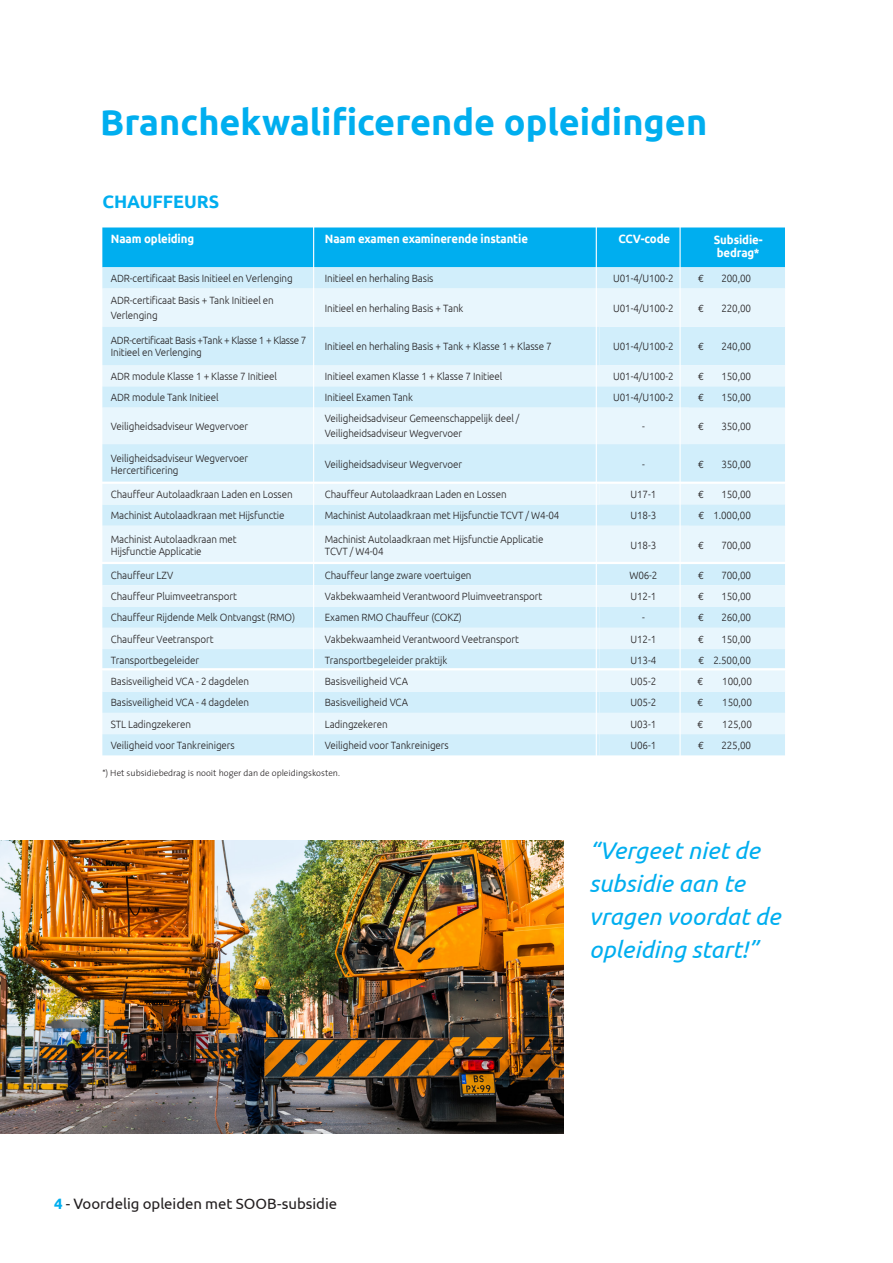
<style>
.page{position:relative;width:893px;height:1263px;background:#fff}
.page>*{position:absolute;margin:0;border:0;box-sizing:border-box;transform-origin:0 0}
.t1{font:700 36px "Ubuntu";color:#00aeef}
.t2{font:italic 24px "Ubuntu";color:#00aeef}
.t3{font:700 18px "Ubuntu";color:#00aeef}
.t4{font:15px "Ubuntu";letter-spacing:-.005em;color:#231f20}
.t5{font:700 12px "Ubuntu";letter-spacing:-.01em;color:#fff;scale:.95 1}
._2__Introteksten{font:300 10.5px/15px "Ubuntu";letter-spacing:-.01em;color:#231f20;scale:.94 1}
._2__Introteksten-2{font:300 10.5px/12px "Ubuntu";letter-spacing:-.03em;color:#231f20;scale:.94 1}
._2__Introteksten-3{font:10.5px "Euro Mono";color:#231f20;scale:.94 1}
._2__Introteksten-4{font:300 9px "The Sans";color:#231f20}
.s1{font-family:"Euro Mono";font-weight:400}
.s2{font-weight:700;color:#00aeef}
</style>
<div class="page">
<div style="left:102px;top:227px;width:683px;height:40px;background:#00aeef"></div>
<svg style="left:102px;top:267px;width:683px;height:22px;background:#d1eefb"></svg>
<div style="left:102px;top:289px;width:683px;height:38px;background:#e8f6fd"></div>
<svg style="left:102px;top:327px;width:683px;height:428px;background:#d6effb"></svg>
<svg style="left:102px;top:408px;width:683px;height:326px;background:#def2fc"></svg>
<hr style="left:313px;top:223px;width:1px;height:533px;background:#fff">
<hr style="left:596px;top:223px;width:1px;height:533px;background:#fff">
<hr style="left:679px;top:221px;width:2px;height:535px;background:#fff">
<hr style="left:98px;top:482px;width:689px;height:2px;background:#fff">
<hr style="left:98px;top:562px;width:689px;height:2px;background:#fff">
<hr style="left:98px;top:668px;width:689px;height:2px;background:#fff">
<img style="left:0;top:840px;width:563px;height:294px">
<p class="t1" style="left:100px;top:100px;width:608px">Branchekwalificerende opleidingen</p>
<p class="t3" style="left:102px;top:191px;width:119px">CHAUFFEURS</p>
<p class="t5" style="left:111px;top:231px;width:89px">Naam opleiding</p>
<p class="t5" style="left:325px;top:231px;width:215px">Naam examen examinerende instantie</p>
<p class="t5" style="left:618px;top:231px;width:56px">CCV-code</p>
<p class="t5" style="left:714px;top:232px;width:53px">Subsidie-</p>
<p class="t5" style="left:717px;top:246px;width:47px">bedrag*</p>
<p class="_2__Introteksten" style="left:111px;top:270px;width:195px">ADR-certificaat Basis Initieel en Verlenging</p>
<p class="_2__Introteksten" style="left:325px;top:270px;width:117px">Initieel en herhaling Basis</p>
<p class="_2__Introteksten" style="left:613px;top:270px;width:66px">U01-4/U100-2</p>
<p class="_2__Introteksten-3" style="left:698px;top:272px;width:8px">€</p>
<p class="_2__Introteksten" style="left:721px;top:270px;width:33px">200,00</p>
<p class="_2__Introteksten" style="left:111px;top:293px;width:175px">ADR-certificaat Basis + Tank Initieel en<br>Verlenging</p>
<p class="_2__Introteksten" style="left:325px;top:300px;width:149px">Initieel en herhaling Basis + Tank</p>
<p class="_2__Introteksten" style="left:613px;top:300px;width:66px">U01-4/U100-2</p>
<p class="_2__Introteksten-3" style="left:698px;top:302px;width:8px">€</p>
<p class="_2__Introteksten" style="left:721px;top:300px;width:33px">220,00</p>
<p class="_2__Introteksten-2" style="left:111px;top:334px;width:210px">ADR-certificaat Basis +Tank + Klasse 1 + Klasse 7<br>Initieel en Verlenging</p>
<p class="_2__Introteksten" style="left:325px;top:339px;width:243px">Initieel en herhaling Basis + Tank + Klasse 1 + Klasse 7</p>
<p class="_2__Introteksten" style="left:613px;top:339px;width:66px">U01-4/U100-2</p>
<p class="_2__Introteksten-3" style="left:698px;top:340px;width:8px">€</p>
<p class="_2__Introteksten" style="left:721px;top:339px;width:33px">240,00</p>
<p class="_2__Introteksten" style="left:111px;top:368px;width:178px">ADR module Klasse 1 + Klasse 7 Initieel</p>
<p class="_2__Introteksten" style="left:325px;top:368px;width:190px">Initieel examen Klasse 1 + Klasse 7 Initieel</p>
<p class="_2__Introteksten" style="left:613px;top:368px;width:66px">U01-4/U100-2</p>
<p class="_2__Introteksten-3" style="left:698px;top:370px;width:8px">€</p>
<p class="_2__Introteksten" style="left:721px;top:368px;width:33px">150,00</p>
<p class="_2__Introteksten" style="left:111px;top:390px;width:116px">ADR module Tank Initieel</p>
<p class="_2__Introteksten" style="left:325px;top:390px;width:95px">Initieel Examen Tank</p>
<p class="_2__Introteksten" style="left:613px;top:390px;width:66px">U01-4/U100-2</p>
<p class="_2__Introteksten-3" style="left:698px;top:391px;width:8px">€</p>
<p class="_2__Introteksten" style="left:721px;top:390px;width:33px">150,00</p>
<p class="_2__Introteksten" style="left:111px;top:418px;width:148px">Veiligheidsadviseur Wegvervoer</p>
<p class="_2__Introteksten" style="left:325px;top:411px;width:209px">Veiligheidsadviseur Gemeenschappelijk deel /<br>Veiligheidsadviseur Wegvervoer</p>
<p class="_2__Introteksten" style="left:642px;top:418px;width:4px">-</p>
<p class="_2__Introteksten-3" style="left:698px;top:420px;width:8px">€</p>
<p class="_2__Introteksten" style="left:721px;top:418px;width:33px">350,00</p>
<p class="_2__Introteksten" style="left:111px;top:452px;width:148px;line-height:12px">Veiligheidsadviseur Wegvervoer<br>Hercertificering</p>
<p class="_2__Introteksten" style="left:325px;top:456px;width:148px">Veiligheidsadviseur Wegvervoer</p>
<p class="_2__Introteksten" style="left:642px;top:456px;width:4px">-</p>
<p class="_2__Introteksten-3" style="left:698px;top:458px;width:8px">€</p>
<p class="_2__Introteksten" style="left:721px;top:456px;width:33px">350,00</p>
<p class="_2__Introteksten" style="left:111px;top:486px;width:195px">Chauffeur Autolaadkraan Laden en Lossen</p>
<p class="_2__Introteksten" style="left:325px;top:486px;width:195px">Chauffeur Autolaadkraan Laden en Lossen</p>
<p class="_2__Introteksten" style="left:630px;top:486px;width:29px">U17-1</p>
<p class="_2__Introteksten-3" style="left:698px;top:488px;width:8px">€</p>
<p class="_2__Introteksten" style="left:721px;top:486px;width:33px">150,00</p>
<p class="_2__Introteksten" style="left:111px;top:508px;width:186px">Machinist Autolaadkraan met Hijsfunctie</p>
<p class="_2__Introteksten" style="left:325px;top:508px;width:251px">Machinist Autolaadkraan met Hijsfunctie TCVT / W4-04</p>
<p class="_2__Introteksten" style="left:630px;top:508px;width:29px">U18-3</p>
<p class="_2__Introteksten" style="left:698px;top:508px;width:57px"><span class="s1">€</span> 1.000,00</p>
<p class="_2__Introteksten" style="left:111px;top:531px;width:135px">Machinist Autolaadkraan met</p>
<p class="_2__Introteksten" style="left:111px;top:543px;width:98px">Hijsfunctie Applicatie</p>
<p class="_2__Introteksten" style="left:325px;top:531px;width:234px">Machinist Autolaadkraan met Hijsfunctie Applicatie</p>
<p class="_2__Introteksten" style="left:325px;top:543px;width:64px">TCVT / W4-04</p>
<p class="_2__Introteksten" style="left:630px;top:537px;width:29px">U18-3</p>
<p class="_2__Introteksten-3" style="left:698px;top:539px;width:8px">€</p>
<p class="_2__Introteksten" style="left:721px;top:537px;width:33px">700,00</p>
<p class="_2__Introteksten" style="left:111px;top:567px;width:68px">Chauffeur LZV</p>
<p class="_2__Introteksten" style="left:325px;top:567px;width:158px">Chauffeur lange zware voertuigen</p>
<p class="_2__Introteksten" style="left:629px;top:567px;width:31px">W06-2</p>
<p class="_2__Introteksten-3" style="left:698px;top:569px;width:8px">€</p>
<p class="_2__Introteksten" style="left:721px;top:567px;width:33px">700,00</p>
<p class="_2__Introteksten" style="left:111px;top:588px;width:136px">Chauffeur Pluimveetransport</p>
<p class="_2__Introteksten" style="left:325px;top:588px;width:233px">Vakbekwaamheid Verantwoord Pluimveetransport</p>
<p class="_2__Introteksten" style="left:630px;top:588px;width:29px">U12-1</p>
<p class="_2__Introteksten-3" style="left:698px;top:590px;width:8px">€</p>
<p class="_2__Introteksten" style="left:721px;top:588px;width:33px">150,00</p>
<p class="_2__Introteksten" style="left:111px;top:610px;width:197px">Chauffeur Rijdende Melk Ontvangst (RMO)</p>
<p class="_2__Introteksten" style="left:325px;top:610px;width:147px">Examen RMO Chauffeur (COKZ)</p>
<p class="_2__Introteksten" style="left:642px;top:610px;width:4px">-</p>
<p class="_2__Introteksten-3" style="left:698px;top:611px;width:8px">€</p>
<p class="_2__Introteksten" style="left:721px;top:610px;width:33px">260,00</p>
<p class="_2__Introteksten" style="left:111px;top:631px;width:111px">Chauffeur Veetransport</p>
<p class="_2__Introteksten" style="left:325px;top:631px;width:208px">Vakbekwaamheid Verantwoord Veetransport</p>
<p class="_2__Introteksten" style="left:630px;top:631px;width:29px">U12-1</p>
<p class="_2__Introteksten-3" style="left:698px;top:633px;width:8px">€</p>
<p class="_2__Introteksten" style="left:721px;top:631px;width:33px">150,00</p>
<p class="_2__Introteksten" style="left:111px;top:652px;width:95px">Transportbegeleider</p>
<p class="_2__Introteksten" style="left:325px;top:652px;width:132px">Transportbegeleider praktijk</p>
<p class="_2__Introteksten" style="left:630px;top:652px;width:29px">U13-4</p>
<p class="_2__Introteksten" style="left:698px;top:652px;width:57px"><span class="s1">€</span> 2.500,00</p>
<p class="_2__Introteksten" style="left:111px;top:673px;width:149px">Basisveiligheid VCA - 2 dagdelen</p>
<p class="_2__Introteksten" style="left:325px;top:673px;width:90px">Basisveiligheid VCA</p>
<p class="_2__Introteksten" style="left:630px;top:673px;width:29px">U05-2</p>
<p class="_2__Introteksten-3" style="left:697px;top:675px;width:8px">€</p>
<p class="_2__Introteksten" style="left:722px;top:673px;width:33px">100,00</p>
<p class="_2__Introteksten" style="left:111px;top:695px;width:149px">Basisveiligheid VCA - 4 dagdelen</p>
<p class="_2__Introteksten" style="left:325px;top:695px;width:90px">Basisveiligheid VCA</p>
<p class="_2__Introteksten" style="left:630px;top:695px;width:29px">U05-2</p>
<p class="_2__Introteksten-3" style="left:697px;top:696px;width:8px">€</p>
<p class="_2__Introteksten" style="left:722px;top:695px;width:33px">150,00</p>
<p class="_2__Introteksten" style="left:111px;top:716px;width:87px">STL Ladingzekeren</p>
<p class="_2__Introteksten" style="left:325px;top:716px;width:68px">Ladingzekeren</p>
<p class="_2__Introteksten" style="left:630px;top:716px;width:29px">U03-1</p>
<p class="_2__Introteksten-3" style="left:697px;top:718px;width:8px">€</p>
<p class="_2__Introteksten" style="left:722px;top:716px;width:33px">125,00</p>
<p class="_2__Introteksten" style="left:111px;top:737px;width:133px">Veiligheid voor Tankreinigers</p>
<p class="_2__Introteksten" style="left:325px;top:737px;width:133px">Veiligheid voor Tankreinigers</p>
<p class="_2__Introteksten" style="left:630px;top:737px;width:29px">U06-1</p>
<p class="_2__Introteksten-3" style="left:698px;top:739px;width:8px">€</p>
<p class="_2__Introteksten" style="left:721px;top:737px;width:33px">225,00</p>
<p class="_2__Introteksten-4" style="left:102px;top:766px;width:239px">*) Het subsidiebedrag is nooit hoger dan de opleidingskosten.</p>
<h3 class="t4" style="left:54px;top:1194px;width:285px"><span class="s2">4</span> - Voordelig opleiden met SOOB-subsidie</h3>
<p class="t2" style="left:589px;top:836px;width:172px">“Vergeet niet de</p>
<p class="t2" style="left:589px;top:869px;width:157px">subsidie aan te</p>
<p class="t2" style="left:589px;top:902px;width:193px">vragen voordat de</p>
<p class="t2" style="left:589px;top:935px;width:170px">opleiding start!”</p>
</div>
